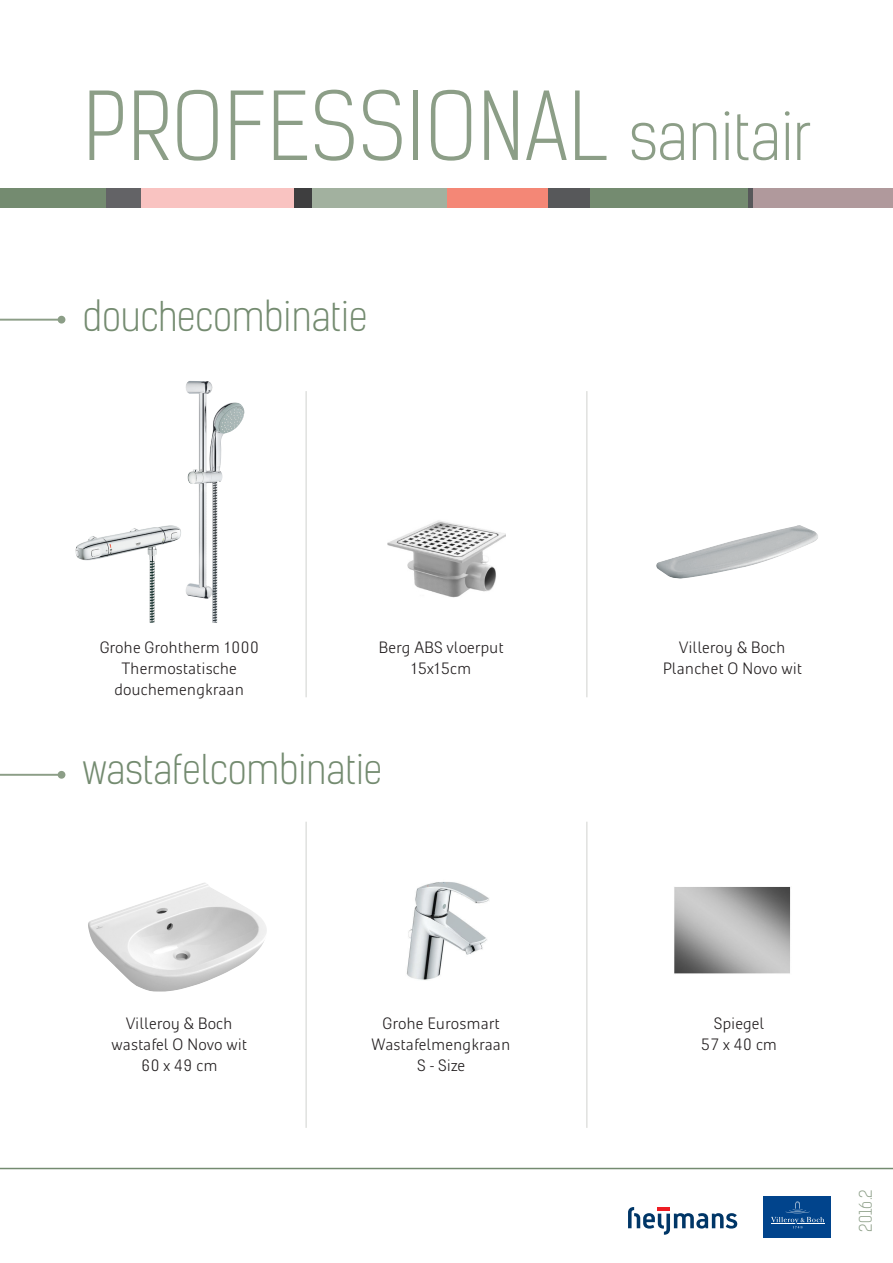
<style>
.page{position:relative;width:893px;height:1263px;background:#fff}
.page>*{position:absolute;margin:0;border:0;box-sizing:border-box;transform-origin:0 0}
.t1{font:300 90px "Kelson Sans";letter-spacing:.015em;color:#8c9e87}
.t2{font:300 39px "Kelson Sans";color:#748b70}
.t3{font:300 16.5px/21px "Heijmans";color:#231f20;text-align:center}
.t4{font:300 16.5px "Kelson Sans";color:#8c9e87}
.s1{font-size:63px}
</style>
<div class="page">
<hr style="left:305px;top:391px;width:2px;height:306px;background:#e0e1df">
<hr style="left:305px;top:822px;width:2px;height:306px;background:#e0e1df">
<hr style="left:586px;top:391px;width:2px;height:306px;background:#e0e1df">
<hr style="left:586px;top:822px;width:2px;height:306px;background:#e0e1df">
<hr style="left:0;top:319px;width:62px;height:2px;background:#8c9e87">
<div style="left:58px;top:316px;width:7px;height:8px;background:#8c9e87;border-radius:50%"></div>
<hr style="left:0;top:774px;width:62px;height:2px;background:#8c9e87">
<div style="left:58px;top:771px;width:7px;height:8px;background:#8c9e87;border-radius:50%"></div>
<hr style="left:0;top:1168px;width:893px;height:1px;background:#748b70">
<img style="left:387px;top:520px;width:119px;height:78px">
<img style="left:656px;top:525px;width:162px;height:54px">
<img style="left:674px;top:887px;width:117px;height:87px">
<img style="left:88px;top:883px;width:179px;height:109px">
<img style="left:75px;top:381px;width:170px;height:242px">
<img style="left:406px;top:882px;width:83px;height:98px">
<div style="left:446px;top:188px;width:102px;height:19px;background:#f48776"></div>
<div style="left:548px;top:188px;width:42px;height:19px;background:#57585a"></div>
<div style="left:293px;top:188px;width:19px;height:19px;background:#3e3e3f"></div>
<div style="left:753px;top:188px;width:140px;height:19px;background:#b0999c"></div>
<div style="left:0;top:188px;width:106px;height:19px;background:#748b70"></div>
<div style="left:312px;top:188px;width:134px;height:19px;background:#a2b19f"></div>
<div style="left:590px;top:188px;width:158px;height:19px;background:#748b70"></div>
<div style="left:140px;top:188px;width:153px;height:19px;background:#f9c3c1"></div>
<div style="left:106px;top:188px;width:34px;height:19px;background:#636366"></div>
<div style="left:748px;top:188px;width:5px;height:19px;background:#57585a"></div>
<svg style="left:628px;top:1207px;width:110px;height:28px"></svg>
<div style="left:764px;top:1196px;width:67px;height:41px;background:#01448c"></div>
<svg style="left:771px;top:1201px;width:53px;height:27px"></svg>
<h1 class="t1" style="left:83px;top:72px;width:730px">PROFESSIONAL <span class="s1">sanitair</span></h1>
<h2 class="t2" style="left:83px;top:293px;width:286px">douchecombinatie</h2>
<p class="t3" style="left:100px;top:637px;width:161px">Grohe Grohtherm 1000<br>Thermostatische douchemengkraan</p>
<p class="t3" style="left:379px;top:637px;width:127px">Berg ABS vloerput<br>15x15cm</p>
<p class="t3" style="left:663px;top:637px;width:141px">Villeroy &amp; Boch<br>Planchet O Novo wit</p>
<h2 class="t2" style="left:83px;top:745px;width:301px">wastafelcombinatie</h2>
<p class="t3" style="left:112px;top:1013px;width:137px">Villeroy &amp; Boch wastafel O Novo wit<br>60 x 49 cm</p>
<p class="t3" style="left:372px;top:1013px;width:140px">Grohe Eurosmart<br>Wastafelmengkraan<br>S - Size</p>
<p class="t3" style="left:701px;top:1013px;width:78px">Spiegel<br>57 x 40 cm</p>
<p class="t4" style="left:856px;top:1231px;width:44px;rotate:-90deg">2016.2</p>
</div>
